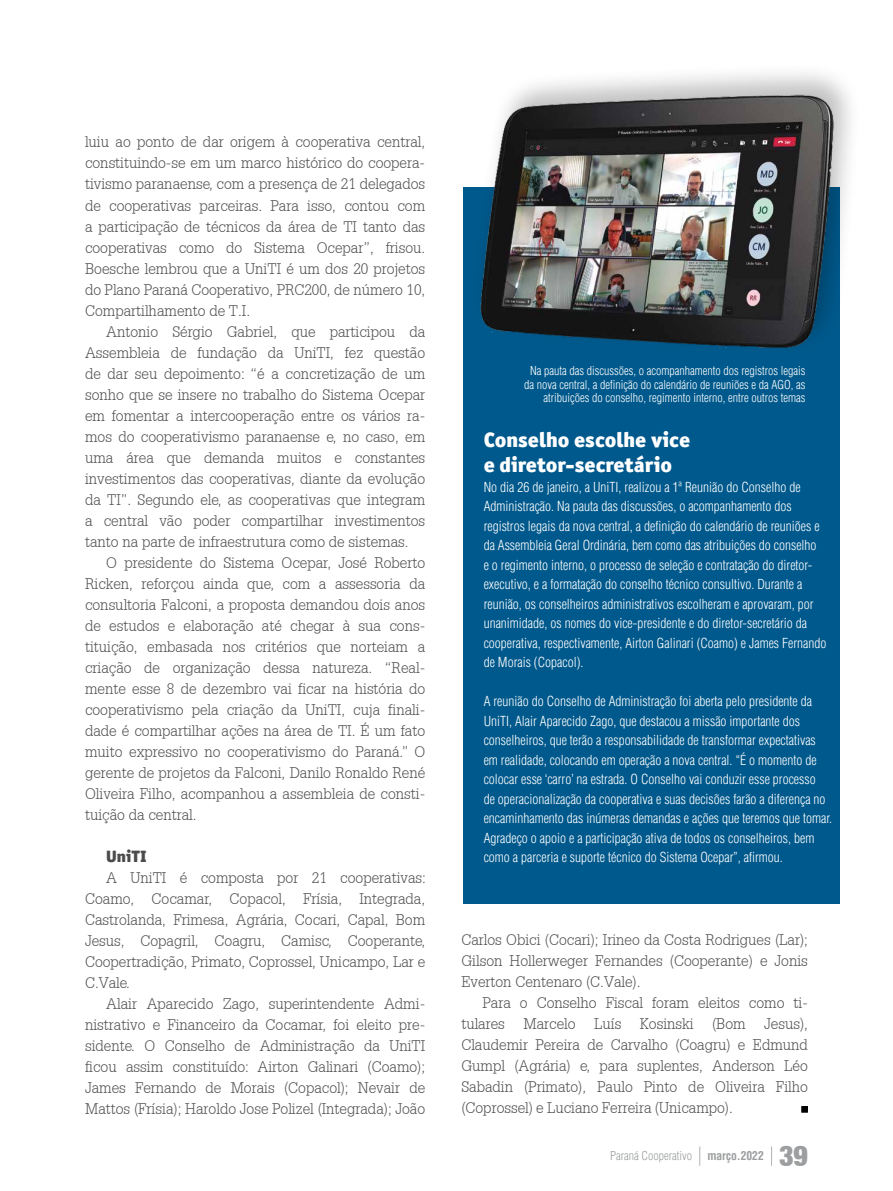
<style>
.page{position:relative;width:893px;height:1191px;background:#fff}
.page>*{position:absolute;margin:0;border:0;box-sizing:border-box;transform-origin:0 0}
.t1{font:30px "Sans Black Cond";color:#9c9e9f}
.t2{font:900 21px/25.2px "Officina Sans ITC Std";color:#fff}
.t3{font:900 16.5px "Officina Sans ITC Std";letter-spacing:.005em;color:#4b4b4d}
.t4{font:300 15px/21px "Installation Light S Si";color:#4b4b4d;text-align:justify}
.t5{font:300 condensed 13.5px/19.5px "Helvetica";color:#fff}
.t6{font:300 condensed 12px/13.5px "Helvetica";color:#fff;text-align:right}
.t7{font:300 condensed 12px "Helvetica";color:#9c9e9f}
.t8{font:700 condensed 12px "Helvetica";color:#9c9e9f}
</style>
<div class="page">
<svg style="left:699px;top:1146px;width:1px;height:19px"></svg>
<svg style="left:771px;top:1146px;width:1px;height:19px"></svg>
<div style="left:463px;top:188px;width:377px;height:716px;background:#00598c"></div>
<div style="left:470px;top:62px;width:392px;height:292px;background:#000;opacity:.25"></div>
<img style="left:463px;top:86px;width:399px;height:268px">
<div style="left:801px;top:1106px;width:7px;height:6px;border:1px solid #000"></div>
<p class="t4" style="left:85px;top:131px;width:342px">luiu ao ponto de dar origem à cooperativa central, constituindo-se em um marco histórico do coopera&shy;tivismo paranaense, com a presença de 21 delegados de cooperativas parceiras. Para isso, contou com a participação de técnicos da área de TI tanto das cooperativas como do Sistema Ocepar”, frisou.<br>Boesche lembrou que a UniTI é um dos 20 projetos do Plano Paraná Cooperativo, PRC200, de número 10, Compartilhamento de T.I.</p>
<p class="t4" style="left:85px;top:320px;width:342px;text-indent:21px">Antonio Sérgio Gabriel, que participou da Assembleia de fundação da UniTI, fez questão de dar seu depoimento: “é a concretização de um sonho que se insere no trabalho do Sistema Ocepar em fomentar a intercooperação entre os vários ra&shy;mos do cooperativismo paranaense e, no caso, em uma área que demanda muitos e constantes investimentos das cooperativas, diante da evolução da TI”. Segundo ele, as cooperativas que integram a central vão poder compartilhar investimentos tanto na parte de infraestrutura como de sistemas.</p>
<p class="t4" style="left:85px;top:551px;width:342px;text-indent:21px">O presidente do Sistema Ocepar, José Roberto Ricken, reforçou ainda que, com a assessoria da consultoria Falconi, a proposta demandou dois anos de estudos e elaboração até chegar à sua cons&shy;tituição, embasada nos critérios que norteiam a criação de organização dessa natureza. “Real&shy;mente esse 8 de dezembro vai ficar na história do cooperativismo pela criação da UniTI, cuja finali&shy;dade é compartilhar ações na área de TI. É um fato muito expressivo no cooperativismo do Paraná.” O gerente de projetos da Falconi, Danilo Ronaldo René Oliveira Filho, acompanhou a assembleia de consti&shy;tuição da central.</p>
<p class="t3" style="left:106px;top:845px;width:42px">UniTI</p>
<p class="t4" style="left:85px;top:866px;width:342px;text-indent:21px">A UniTI é composta por 21 cooperativas:<br>Coamo, Cocamar, Copacol, Frísia, Integrada, Castrolanda, Frimesa, Agrária, Cocari, Capal, Bom Jesus, Copagril, Coagru, Camisc, Cooperante, Coopertradição, Primato, Coprossel, Unicampo, Lar e C.Vale.</p>
<p class="t4" style="left:85px;top:992px;width:342px;text-indent:21px">Alair Aparecido Zago, superintendente Admi&shy;nistrativo e Financeiro da Cocamar, foi eleito pre&shy;sidente. O Conselho de Administração da UniTI ficou assim constituído: Airton Galinari (Coamo); James Fernando de Morais (Copacol); Nevair de Mattos (Frísia); Haroldo Jose Polizel (Integrada); João</p>
<p class="t6" style="left:524px;top:364px;width:283px">Na pauta das discussões, o acompanhamento dos registros legais da nova central, a definição do calendário de reuniões e da AGO, as atribuições do conselho, regimento interno, entre outros temas</p>
<h2 class="t2" style="left:484px;top:427px;width:208px">Conselho escolhe vice e diretor-secretário</h2>
<p class="t5" style="left:484px;top:477px;width:344px">No dia 26 de janeiro, a UniTI, realizou a 1ª Reunião do Conselho de Administração. Na pauta das discussões, o acompanhamento dos registros legais da nova central, a definição do calendário de reuniões e da Assembleia Geral Ordinária, bem como das atribuições do conselho<br>e o regimento interno, o processo de seleção e contratação do diretor&shy;executivo, e a formatação do conselho técnico consultivo. Durante a reunião, os conselheiros administrativos escolheram e aprovaram, por unanimidade, os nomes do vice-presidente e do diretor-secretário da cooperativa, respectivamente, Airton Galinari (Coamo) e James Fernando de Morais (Copacol).</p>
<p class="t5" style="left:484px;top:691px;width:350px">A reunião do Conselho de Administração foi aberta pelo presidente da UniTI, Alair Aparecido Zago, que destacou a missão importante dos conselheiros, que terão a responsabilidade de transformar expectativas em realidade, colocando em operação a nova central. “É o momento de colocar esse ‘carro’ na estrada. O Conselho vai conduzir esse processo<br>de operacionalização da cooperativa e suas decisões farão a diferença no encaminhamento das inúmeras demandas e ações que teremos que tomar.<br>Agradeço o apoio e a participação ativa de todos os conselheiros, bem como a parceria e suporte técnico do Sistema Ocepar”, afirmou.</p>
<p class="t4" style="left:461px;top:928px;width:348px">Carlos Obici (Cocari); Irineo da Costa Rodrigues (Lar); Gilson Hollerweger Fernandes (Cooperante) e Jonis Everton Centenaro (C.Vale).</p>
<p class="t4" style="left:461px;top:991px;width:348px;text-indent:21px">Para o Conselho Fiscal foram eleitos como ti&shy;tulares Marcelo Luís Kosinski (Bom Jesus), Claudemir Pereira de Carvalho (Coagru) e Edmund Gumpl (Agrária) e, para suplentes, Anderson Léo Sabadin (Primato), Paulo Pinto de Oliveira Filho (Coprossel) e Luciano Ferreira (Unicampo).</p>
<p class="t7" style="left:610px;top:1148px;width:83px">Paraná Cooperativo</p>
<p class="t8" style="left:707px;top:1148px;width:58px">março.2022</p>
<h1 class="t1" style="left:779px;top:1137px;width:30px">39</h1>
</div>
